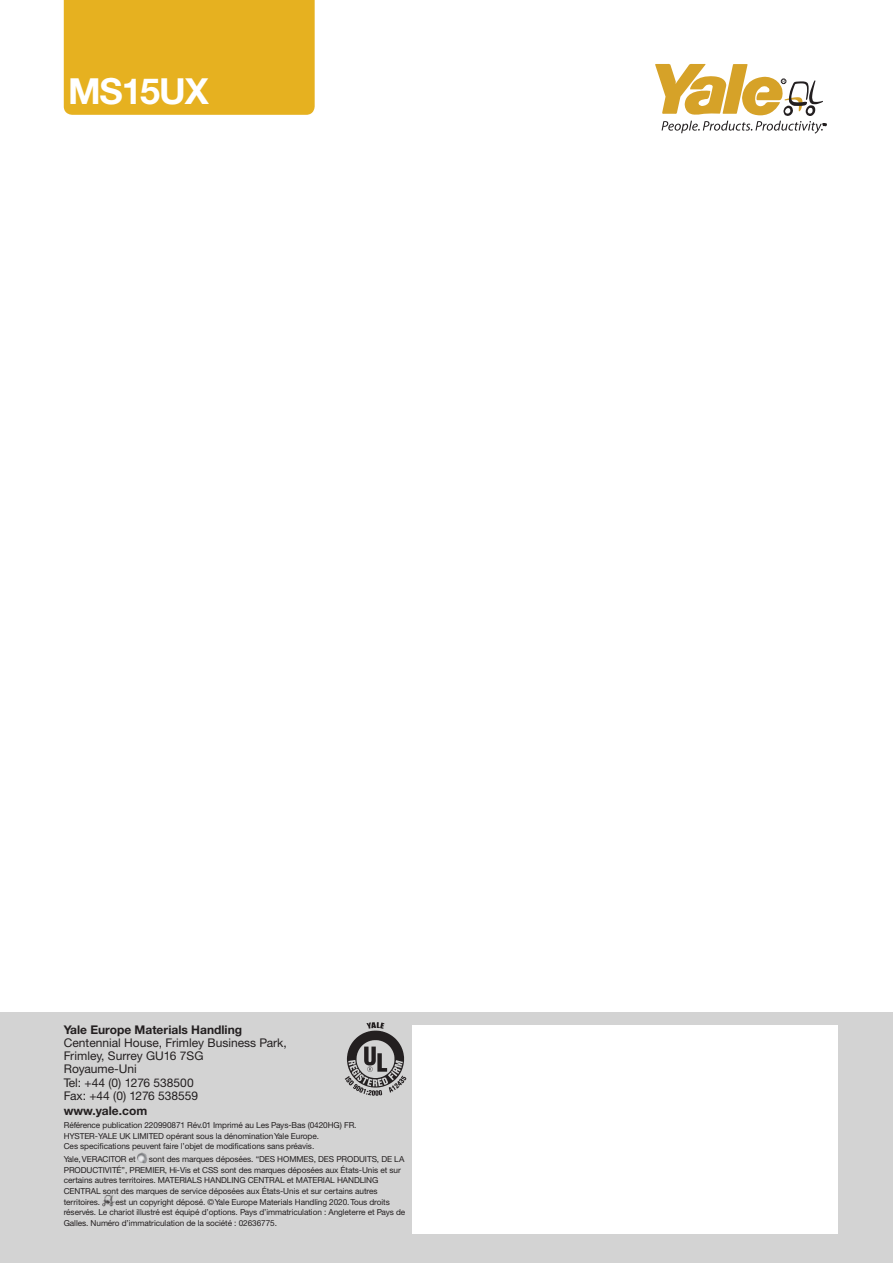
<style>
.page{position:relative;width:893px;height:1263px;background:#fff}
.page>*{position:absolute;margin:0;border:0;box-sizing:border-box;transform-origin:0 0}
.t1{font:700 36px "Helvetica Neue CE";letter-spacing:-.03em;color:#fff}
.t2{font:12px/12.8px "Helvetica Neue CE";color:#231f20}
.t3{font:700 12px "Helvetica Neue CE";color:#231f20}
.t4{font:8.25px/10.6px "Helvetica Neue CE";letter-spacing:-.01em;color:#231f20}
.s1{font-weight:700}
</style>
<div class="page">
<div style="left:64px;top:0;width:251px;height:115px;background:#e6b120"></div>
<svg style="left:655px;top:64px;width:171px;height:70px"></svg>
<div style="left:0;top:1012px;width:893px;height:251px;background:#d3d3d3"></div>
<div style="left:412px;top:1025px;width:426px;height:208px;background:#fff"></div>
<img style="left:345px;top:1022px;width:62px;height:74px">
<svg style="left:137px;top:1152px;width:11px;height:11px"></svg>
<svg style="left:103px;top:1195px;width:12px;height:11px"></svg>
<p class="t1" style="left:68px;top:69px;width:142px">MS15UX</p>
<p class="t2" style="left:64px;top:1024px;width:224px"><span class="s1">Yale Europe Materials Handling<br></span>Centennial House, Frimley Business Park,<br>Frimley, Surrey GU16 7SG<br>Royaume-Uni</p>
<p class="t2" style="left:64px;top:1077px;width:136px">Tel: +44 (0) 1276 538500<br>Fax: +44 (0) 1276 538559</p>
<p class="t3" style="left:64px;top:1103px;width:85px">www.yale.com</p>
<p class="t4" style="left:64px;top:1120px;width:294px">Référence publication 220990871 Rév.01 Imprimé au Les Pays-Bas (0420HG) FR.<br>HYSTER-YALE UK LIMITED opérant sous la dénominationYale Europe.<br>Ces specifications peuvent faire l’objet de modifications sans préavis.</p>
<p class="t4" style="left:64px;top:1154px;width:73px">Yale,VERACITOR et</p>
<p class="t4" style="left:64px;top:1154px;width:342px;text-indent:85px">sont des marques déposées. “DES HOMMES, DES PRODUITS, DE LA PRODUCTIVITÉ”, PREMIER, Hi-Vis et CSS sont des marques déposées aux États-Unis et sur certains autres territoires. MATERIALS HANDLING CENTRAL et MATERIAL HANDLING CENTRAL sont des marques de service déposées aux États-Unis et sur certains autres territoires.</p>
<p class="t4" style="left:64px;top:1196px;width:343px;text-indent:52px">est un copyright déposé. ©Yale Europe Materials Handling 2020.Tous droits réservés. Le chariot illustré est équipé d’options. Pays d’immatriculation : Angleterre et Pays de<br>Galles. Numéro d’immatriculation de la société : 02636775.</p>
</div>
